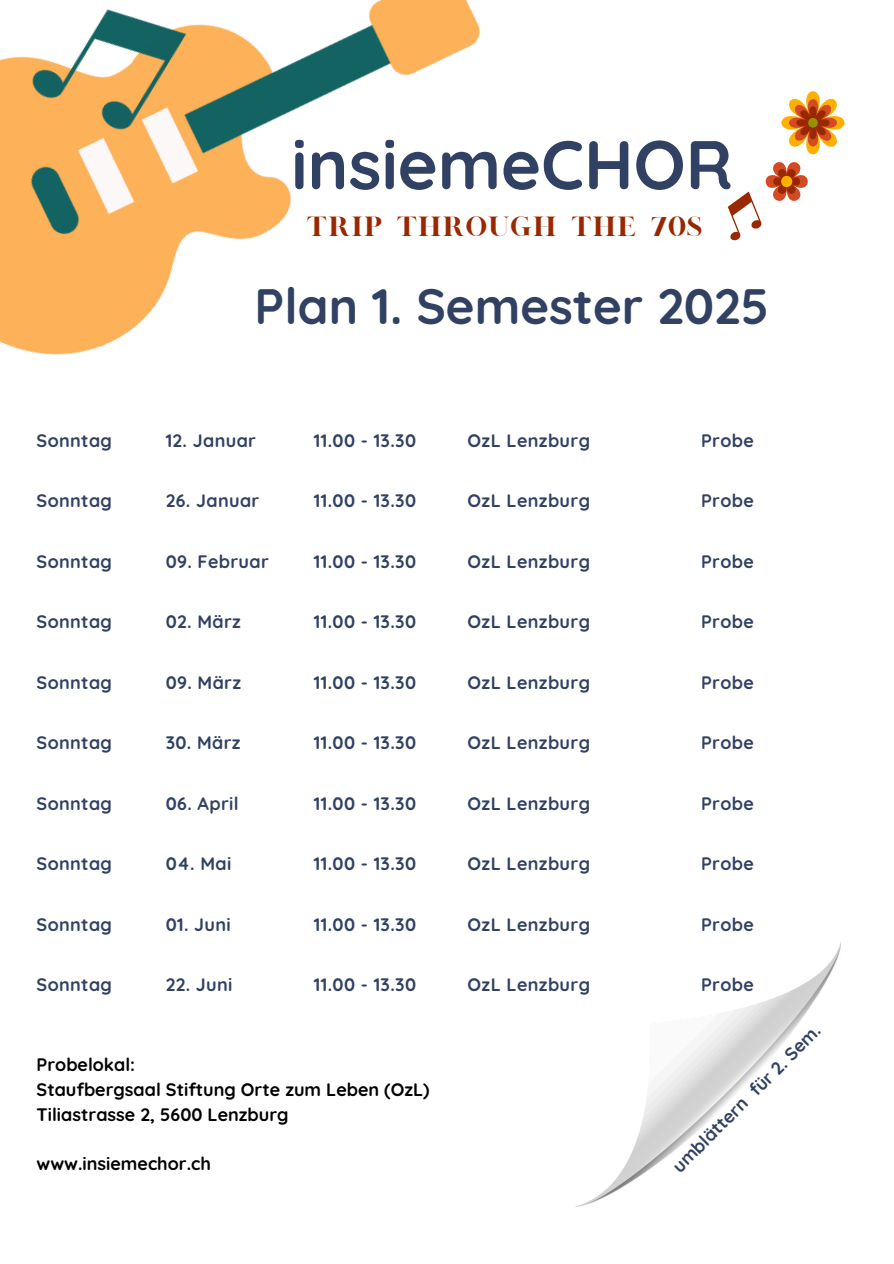
<style>
.page{position:relative;width:894px;height:1264px;background:#fff}
.page>*{position:absolute;margin:0;border:0;box-sizing:border-box;transform-origin:0 0}
.t1{font:700 68.7px "Quicksand";color:#314164}
.t2{font:700 49.5px "Quicksand";color:#314164}
.t3{font:22.5px "London";color:#992800}
.t4{font:700 18px "Quicksand";letter-spacing:.02em;color:#314164}
.t5{font:700 18px "Quicksand";color:#000}
</style>
<div class="page">
<img style="left:0;top:0;width:480px;height:355px">
<img style="left:0;top:0;width:217px;height:176px">
<img style="left:578px;top:948px;width:261px;height:258px">
<svg style="left:727px;top:91px;width:118px;height:150px"></svg>
<p class="t1" style="left:291px;top:120px;width:443px">insiemeCHOR</p>
<p class="t3" style="left:306px;top:211px;width:397px">TRIP THROUGH THE 70S</p>
<p class="t2" style="left:254px;top:275px;width:516px">Plan 1. Semester 2025</p>
<p class="t4" style="left:37px;top:428px;width:77px">Sonntag</p>
<p class="t4" style="left:166px;top:428px;width:92px">12. Januar</p>
<p class="t4" style="left:314px;top:428px;width:103px">11.00 - 13.30</p>
<p class="t4" style="left:467px;top:428px;width:124px">OzL Lenzburg</p>
<p class="t4" style="left:700px;top:428px;width:54px">Probe</p>
<h1 class="t4" style="left:37px;top:489px;width:77px">Sonntag</h1>
<p class="t4" style="left:166px;top:489px;width:95px">26. Januar</p>
<p class="t4" style="left:314px;top:489px;width:103px">11.00 - 13.30</p>
<p class="t4" style="left:467px;top:489px;width:124px">OzL Lenzburg</p>
<p class="t4" style="left:700px;top:489px;width:54px">Probe</p>
<p class="t4" style="left:37px;top:549px;width:77px">Sonntag</p>
<p class="t4" style="left:166px;top:549px;width:105px">09. Februar</p>
<p class="t4" style="left:314px;top:549px;width:103px">11.00 - 13.30</p>
<p class="t4" style="left:467px;top:549px;width:124px">OzL Lenzburg</p>
<p class="t4" style="left:700px;top:549px;width:54px">Probe</p>
<p class="t4" style="left:37px;top:610px;width:77px">Sonntag</p>
<p class="t4" style="left:166px;top:610px;width:77px">02. März</p>
<p class="t4" style="left:314px;top:610px;width:103px">11.00 - 13.30</p>
<p class="t4" style="left:467px;top:610px;width:124px">OzL Lenzburg</p>
<p class="t4" style="left:700px;top:610px;width:54px">Probe</p>
<p class="t4" style="left:37px;top:670px;width:77px">Sonntag</p>
<p class="t4" style="left:166px;top:670px;width:77px">09. März</p>
<p class="t4" style="left:314px;top:670px;width:103px">11.00 - 13.30</p>
<p class="t4" style="left:467px;top:670px;width:124px">OzL Lenzburg</p>
<p class="t4" style="left:700px;top:670px;width:54px">Probe</p>
<p class="t4" style="left:37px;top:731px;width:77px">Sonntag</p>
<p class="t4" style="left:166px;top:731px;width:76px">30. März</p>
<p class="t4" style="left:314px;top:731px;width:103px">11.00 - 13.30</p>
<p class="t4" style="left:467px;top:731px;width:124px">OzL Lenzburg</p>
<p class="t4" style="left:700px;top:731px;width:54px">Probe</p>
<p class="t4" style="left:37px;top:791px;width:77px">Sonntag</p>
<p class="t4" style="left:166px;top:791px;width:74px">06. April</p>
<p class="t4" style="left:314px;top:791px;width:103px">11.00 - 13.30</p>
<p class="t4" style="left:467px;top:791px;width:124px">OzL Lenzburg</p>
<p class="t4" style="left:700px;top:791px;width:54px">Probe</p>
<p class="t4" style="left:37px;top:852px;width:77px">Sonntag</p>
<p class="t4" style="left:166px;top:852px;width:67px">04. Mai</p>
<p class="t4" style="left:314px;top:852px;width:103px">11.00 - 13.30</p>
<p class="t4" style="left:467px;top:852px;width:124px">OzL Lenzburg</p>
<p class="t4" style="left:700px;top:852px;width:54px">Probe</p>
<p class="t4" style="left:37px;top:912px;width:77px">Sonntag</p>
<p class="t4" style="left:166px;top:912px;width:67px">01. Juni</p>
<p class="t4" style="left:314px;top:912px;width:103px">11.00 - 13.30</p>
<p class="t4" style="left:467px;top:912px;width:124px">OzL Lenzburg</p>
<p class="t4" style="left:700px;top:912px;width:54px">Probe</p>
<p class="t4" style="left:37px;top:973px;width:77px">Sonntag</p>
<p class="t4" style="left:166px;top:973px;width:68px">22. Juni</p>
<p class="t4" style="left:314px;top:973px;width:103px">11.00 - 13.30</p>
<p class="t4" style="left:467px;top:973px;width:124px">OzL Lenzburg</p>
<p class="t5" style="left:37px;top:1053px;width:100px">Probelokal:</p>
<p class="t5" style="left:37px;top:1077px;width:394px">Staufbergsaal Stiftung Orte zum Leben (OzL)</p>
<p class="t5" style="left:37px;top:1102px;width:253px">Tiliastrasse 2, 5600 Lenzburg</p>
<p class="t5" style="left:37px;top:1152px;width:176px">www.insiemechor.ch</p>
<p class="t4" style="left:700px;top:973px;width:54px">Probe</p>
<p class="t4" style="left:667px;top:1161px;width:202px;rotate:-45deg">umblättern für 2. Sem.</p>
</div>
